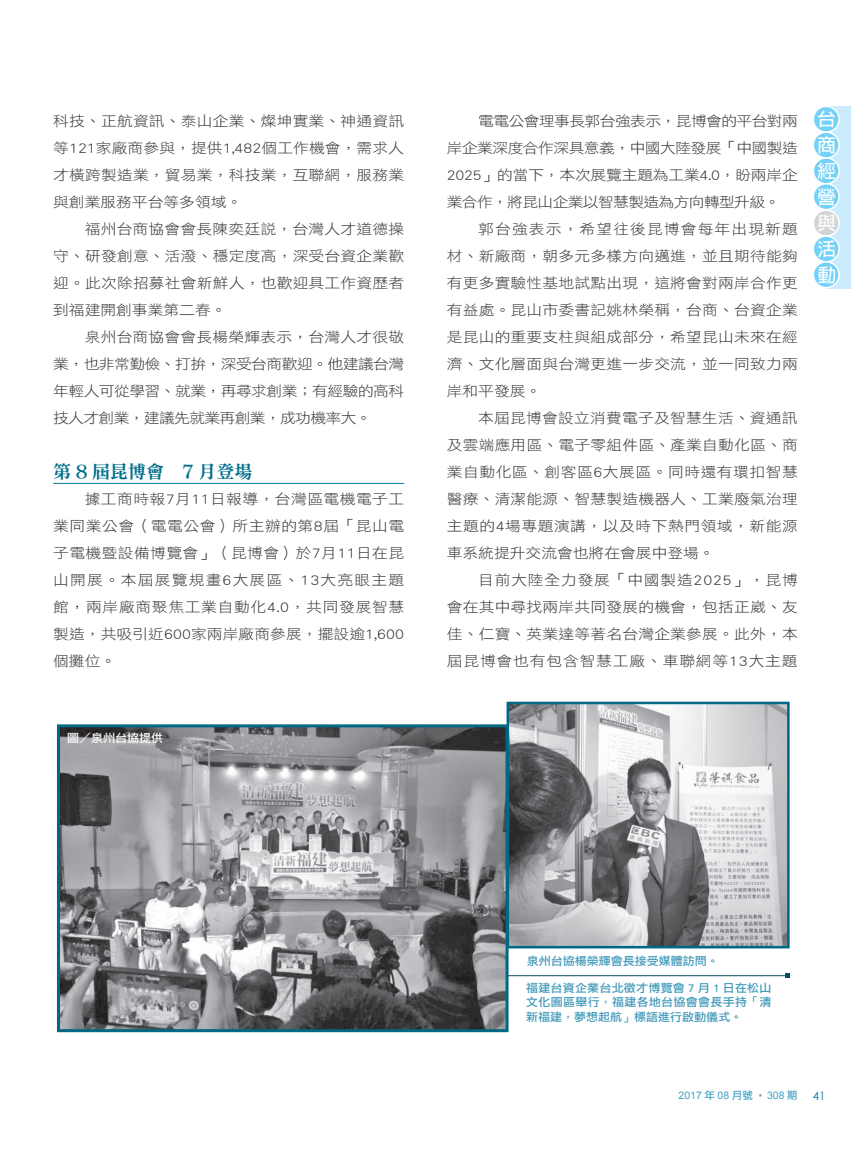
<style>
.page{position:relative;width:851px;height:1149px;background:#fff}
.page>*{position:absolute;margin:0;border:0;box-sizing:border-box;transform-origin:0 0}
.t1{font:700 18.45px/26px "Lin Gothic";color:#fff;text-align:justify}
.t2{font:18px "DFN Ming W9 WINP BF";color:#006e8b}
.t3{font:14.1px/27px "DF Li Hei Std W3";letter-spacing:.015em;color:#373536;text-align:justify;scale:1.11 1}
.t4{font:11.55px "Century Gothic";color:#007ca6}
.t5{font:11.4px/14.4px "DF Li Hei Std W5";letter-spacing:.02em;color:#429aba;text-align:justify;scale:1.05 1}
.t6{font:11.4px "DF Li Hei Std W5";color:#429aba;scale:1.05 1}
.t7{font:11.4px "DF Li Hei Std W5";color:#fff;scale:1.05 1}
.t8{font:10.5px "Arial";color:#44a3c5}
.s1{font-family:"DF Li Hei Std W5"}
.s2{font-family:"Adobe Ming Std";font-weight:300;color:#97989c}
</style>
<div class="page">
<hr style="left:53px;top:483px;width:351px;height:1px;background:#007ca6">
<hr style="left:499px;top:975px;width:288px;height:1px;background:#094d61">
<svg style="left:785px;top:973px;width:4px;height:4px"></svg>
<img style="left:61px;top:728px;width:443px;height:299px">
<div style="left:57px;top:724px;width:451px;height:307px;border:3px solid #006885"></div>
<div style="left:826px;top:106px;width:24px;height:182px;background:#c9ebfc"></div>
<div style="left:813px;top:106px;width:26px;height:26px;background:#74d1f7;border-radius:50%"></div>
<div style="left:812px;top:106px;width:27px;height:27px;border:2px solid #fff;border-radius:50%"></div>
<div style="left:813px;top:210px;width:26px;height:26px;background:#d3d4d6;border-radius:50%"></div>
<div style="left:812px;top:209px;width:27px;height:28px;border:2px solid #fff;border-radius:50%"></div>
<div style="left:813px;top:132px;width:26px;height:26px;background:#74d1f7;border-radius:50%"></div>
<div style="left:812px;top:131px;width:27px;height:28px;border:2px solid #fff;border-radius:50%"></div>
<div style="left:813px;top:236px;width:26px;height:26px;background:#74d1f7;border-radius:50%"></div>
<div style="left:812px;top:235px;width:27px;height:27px;border:2px solid #fff;border-radius:50%"></div>
<div style="left:813px;top:158px;width:26px;height:26px;background:#74d1f7;border-radius:50%"></div>
<div style="left:812px;top:157px;width:27px;height:27px;border:2px solid #fff;border-radius:50%"></div>
<div style="left:813px;top:262px;width:26px;height:25px;background:#74d1f7;border-radius:50%"></div>
<div style="left:812px;top:261px;width:27px;height:27px;border:2px solid #fff;border-radius:50%"></div>
<div style="left:813px;top:184px;width:26px;height:25px;background:#74d1f7;border-radius:50%"></div>
<div style="left:812px;top:183px;width:27px;height:27px;border:2px solid #fff;border-radius:50%"></div>
<img style="left:510px;top:705px;width:275px;height:239px">
<div style="left:506px;top:701px;width:283px;height:247px;border:3px solid #006885"></div>
<p class="t3" style="left:53px;top:107px;width:318px">科技、正航資訊、泰山企業、燦坤實業、神通資訊等121家廠商參與，提供1,482個工作機會，需求人才橫跨製造業，貿易業，科技業，互聯網，服務業與創業服務平台等多領域。</p>
<p class="t3" style="left:53px;top:215px;width:318px;text-indent:32px">福州台商協會會長陳奕廷說，台灣人才道德操守、研發創意、活潑、穩定度高，深受台資企業歡迎。此次除招募社會新鮮人，也歡迎具工作資歷者到福建開創事業第二春。</p>
<p class="t3" style="left:53px;top:323px;width:318px;text-indent:32px">泉州台商協會會長楊榮輝表示，台灣人才很敬業，也非常勤儉、打拚，深受台商歡迎。他建議台灣年輕人可從學習、就業，再尋求創業；有經驗的高科技人才創業，建議先就業再創業，成功機率大。</p>
<p class="t2" style="left:53px;top:463px;width:201px">第 8 屆昆博會　7 月登場</p>
<p class="t3" style="left:53px;top:485px;width:318px;text-indent:32px">據工商時報7月11日報導，台灣區電機電子工業同業公會（電電公會）所主辦的第8屆「昆山電子電機暨設備博覽會」（昆博會）於7月11日在昆山開展。本屆展覽規畫6大展區、13大亮眼主題館，兩岸廠商聚焦工業自動化4.0，共同發展智慧製造，共吸引近600家兩岸廠商參展，擺設逾1,600個攤位。</p>
<p class="t7" style="left:67px;top:731px;width:93px">圖／泉州台協提供</p>
<p class="t3" style="left:446px;top:107px;width:318px;text-indent:32px">電電公會理事長郭台強表示，昆博會的平台對兩岸企業深度合作深具意義，中國大陸發展「中國製造2025」的當下，本次展覽主題為工業4.0，盼兩岸企業合作，將昆山企業以智慧製造為方向轉型升級。</p>
<p class="t3" style="left:446px;top:215px;width:318px;text-indent:32px">郭台強表示，希望往後昆博會每年出現新題材、新廠商，朝多元多樣方向邁進，並且期待能夠有更多實驗性基地試點出現，這將會對兩岸合作更有益處。昆山市委書記姚林榮稱，台商、台資企業是昆山的重要支柱與組成部分，希望昆山未來在經濟、文化層面與台灣更進一步交流，並一同致力兩岸和平發展。</p>
<p class="t3" style="left:446px;top:404px;width:318px;text-indent:32px">本屆昆博會設立消費電子及智慧生活、資通訊及雲端應用區、電子零組件區、產業自動化區、商業自動化區、創客區6大展區。同時還有環扣智慧醫療、清潔能源、智慧製造機器人、工業廢氣治理主題的4場專題演講，以及時下熱門領域，新能源車系統提升交流會也將在會展中登場。</p>
<p class="t3" style="left:446px;top:566px;width:318px;text-indent:32px">目前大陸全力發展「中國製造2025」，昆博會在其中尋找兩岸共同發展的機會，包括正崴、友佳、仁寶、英業達等著名台灣企業參展。此外，本屆昆博會也有包含智慧工廠、車聯網等13大主題</p>
<h1 class="t1" style="left:817px;top:106px;width:19px">台商經營與活動</h1>
<p class="t6" style="left:526px;top:954px;width:184px">泉州台協楊榮輝會長接受媒體訪問。</p>
<p class="t5" style="left:526px;top:980px;width:235px">福建台資企業台北徵才博覽會 7 月 1 日在松山文化園區舉行，福建各地台協會會長手持「清新福建，夢想起航」標語進行啟動儀式。</p>
<p class="t8" style="left:678px;top:1089px;width:121px">2017 <span class="s1">年</span> 08 <span class="s1">月號</span> <span class="s2">˙</span>308 <span class="s1">期</span></p>
<p class="t4" style="left:812px;top:1087px;width:14px">41</p>
</div>
